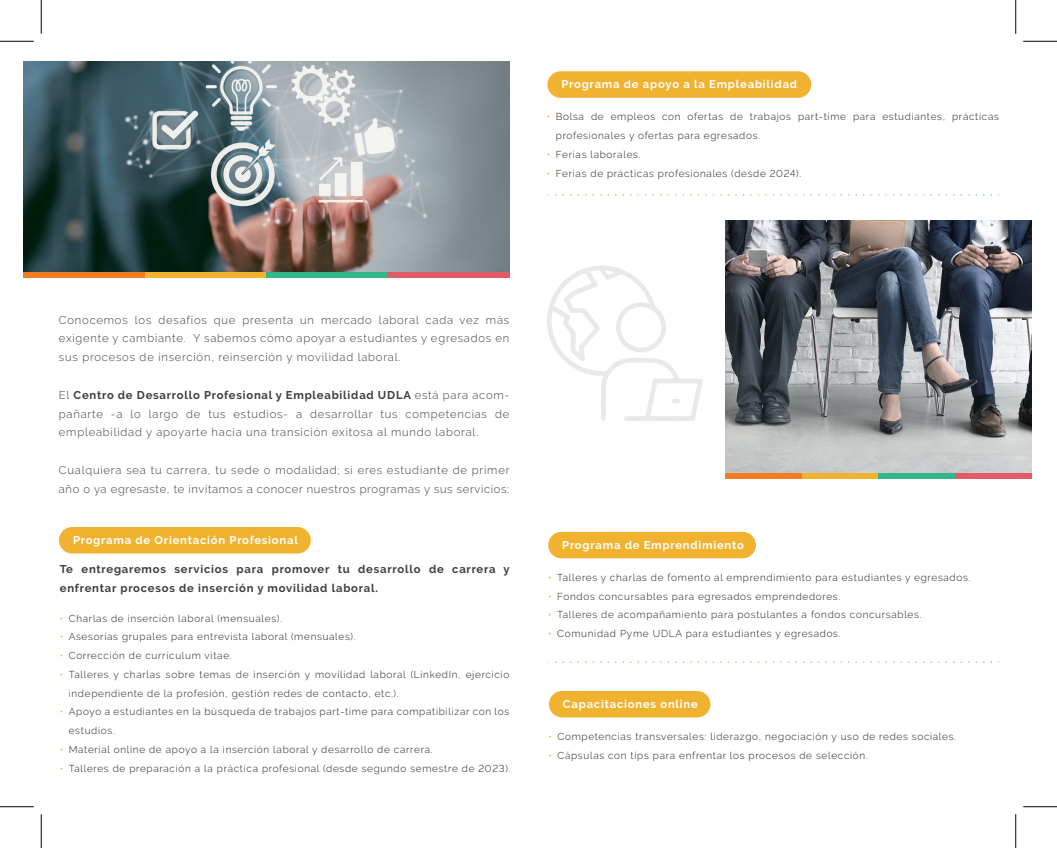
<style>
.page{position:relative;width:1057px;height:848px;background:#fff}
.page>*{position:absolute;margin:0;border:0;box-sizing:border-box;transform-origin:0 0}
.t1{font:300 11.25px/18.8px "Raleway";letter-spacing:.07em;color:#3e3e3f;text-align:justify}
.t2{font:700 11.25px "Raleway";letter-spacing:.07em;color:#fff}
.t3{font:700 11.25px/18.8px "Raleway";letter-spacing:.07em;color:#3e3e3f}
.t4{font:300 10px/18.8px "Raleway";letter-spacing:.07em;color:#231f20}
.t5{font:300 10px/18.8px "Raleway";color:#f1b22f}
.s1{font-weight:700}
</style>
<div class="page">
<div style="left:59px;top:527px;width:252px;height:26px;background:#f1b22f;border-radius:13px"></div>
<div style="left:547px;top:71px;width:264px;height:27px;background:#f1b22f;border-radius:13px"></div>
<div style="left:548px;top:532px;width:208px;height:26px;background:#f1b22f;border-radius:13px"></div>
<div style="left:549px;top:691px;width:161px;height:26px;background:#f1b22f;border-radius:13px"></div>
<svg style="left:547px;top:266px;width:156px;height:155px"></svg>
<svg style="left:555px;top:661px;width:444px;height:1px"></svg>
<svg style="left:555px;top:194px;width:444px;height:1px"></svg>
<img style="left:24px;top:61px;width:485px;height:211px">
<img style="left:725px;top:220px;width:307px;height:253px">
<div style="left:24px;top:272px;width:121px;height:6px;background:#f27c24"></div>
<div style="left:145px;top:272px;width:121px;height:6px;background:#f1b22f"></div>
<div style="left:266px;top:272px;width:122px;height:6px;background:#34b68d"></div>
<div style="left:388px;top:272px;width:121px;height:6px;background:#e15d65"></div>
<div style="left:725px;top:473px;width:77px;height:6px;background:#f27c24"></div>
<div style="left:802px;top:473px;width:76px;height:6px;background:#f1b22f"></div>
<div style="left:878px;top:473px;width:77px;height:6px;background:#34b68d"></div>
<div style="left:955px;top:473px;width:77px;height:6px;background:#e15d65"></div>
<hr style="left:0;top:41px;width:34px;height:1px;background:#000">
<hr style="left:1023px;top:41px;width:34px;height:1px;background:#000">
<hr style="left:0;top:806px;width:34px;height:1px;background:#000">
<hr style="left:1023px;top:806px;width:34px;height:1px;background:#000">
<hr style="left:41px;top:0;width:1px;height:34px;background:#000">
<hr style="left:41px;top:814px;width:1px;height:34px;background:#000">
<hr style="left:1015px;top:0;width:1px;height:34px;background:#000">
<hr style="left:1015px;top:814px;width:1px;height:34px;background:#000">
<p class="t2" style="left:561px;top:78px;width:237px">Programa de apoyo a la Empleabilidad</p>
<p class="t4" style="left:556px;top:107px;width:444px">Bolsa de empleos con ofertas de trabajos part-time para estudiantes, prácticas profesionales y ofertas para egresados.<br>Ferias laborales.<br>Ferias de prácticas profesionales (desde 2024).</p>
<p class="t5" style="left:547px;top:107px;width:5px">•</p>
<p class="t5" style="left:547px;top:145px;width:5px">• •</p>
<p class="t1" style="left:59px;top:310px;width:452px">Conocemos los desafíos que presenta un mercado laboral cada vez más exigente y cambiante. Y sabemos cómo apoyar a estudiantes y egresados en sus procesos de inserción, reinserción y movilidad laboral.</p>
<p class="t1" style="left:59px;top:385px;width:452px">El <span class="s1">Centro de Desarrollo Profesional y Empleabilidad UDLA</span> está para acom&shy;pañarte -a lo largo de tus estudios- a desarrollar tus competencias de empleabilidad y apoyarte hacia una transición exitosa al mundo laboral.</p>
<p class="t1" style="left:59px;top:460px;width:452px">Cualquiera sea tu carrera, tu sede o modalidad; si eres estudiante de primer año o ya egresaste, te invitamos a conocer nuestros programas y sus servicios:</p>
<p class="t2" style="left:73px;top:533px;width:226px">Programa de Orientación Profesional</p>
<p class="t3" style="left:60px;top:560px;width:451px">Te entregaremos servicios para promover tu desarrollo de carrera y enfrentar procesos de inserción y movilidad laboral.</p>
<p class="t4" style="left:69px;top:608px;width:443px">Charlas de inserción laboral (mensuales).<br>Asesorías grupales para entrevista laboral (mensuales).<br>Corrección de currículum vitae.<br>Talleres y charlas sobre temas de inserción y movilidad laboral (LinkedIn, ejercicio independiente de la profesión, gestión redes de contacto, etc.).<br>Apoyo a estudiantes en la búsqueda de trabajos part-time para compatibilizar con los estudios.<br>Material online de apoyo a la inserción laboral y desarrollo de carrera.<br>Talleres de preparación a la práctica profesional (desde segundo semestre de 2023).</p>
<p class="t5" style="left:60px;top:608px;width:5px;text-align:justify">• • • •</p>
<p class="t5" style="left:60px;top:702px;width:5px">•</p>
<p class="t5" style="left:60px;top:740px;width:5px">• •</p>
<p class="t2" style="left:562px;top:538px;width:183px">Programa de Emprendimiento</p>
<p class="t4" style="left:557px;top:568px;width:415px">Talleres y charlas de fomento al emprendimiento para estudiantes y egresados.<br>Fondos concursables para egresados emprendedores.<br>Talleres de acompañamiento para postulantes a fondos concursables.<br>Comunidad Pyme UDLA para estudiantes y egresados.</p>
<p class="t5" style="left:548px;top:568px;width:5px;text-align:justify">• • • •</p>
<p class="t2" style="left:563px;top:697px;width:136px">Capacitaciones online</p>
<p class="t4" style="left:557px;top:727px;width:400px">Competencias transversales: liderazgo, negociación y uso de redes sociales.<br>Cápsulas con tips para enfrentar los procesos de selección.</p>
<p class="t5" style="left:548px;top:727px;width:5px">• •</p>
</div>
